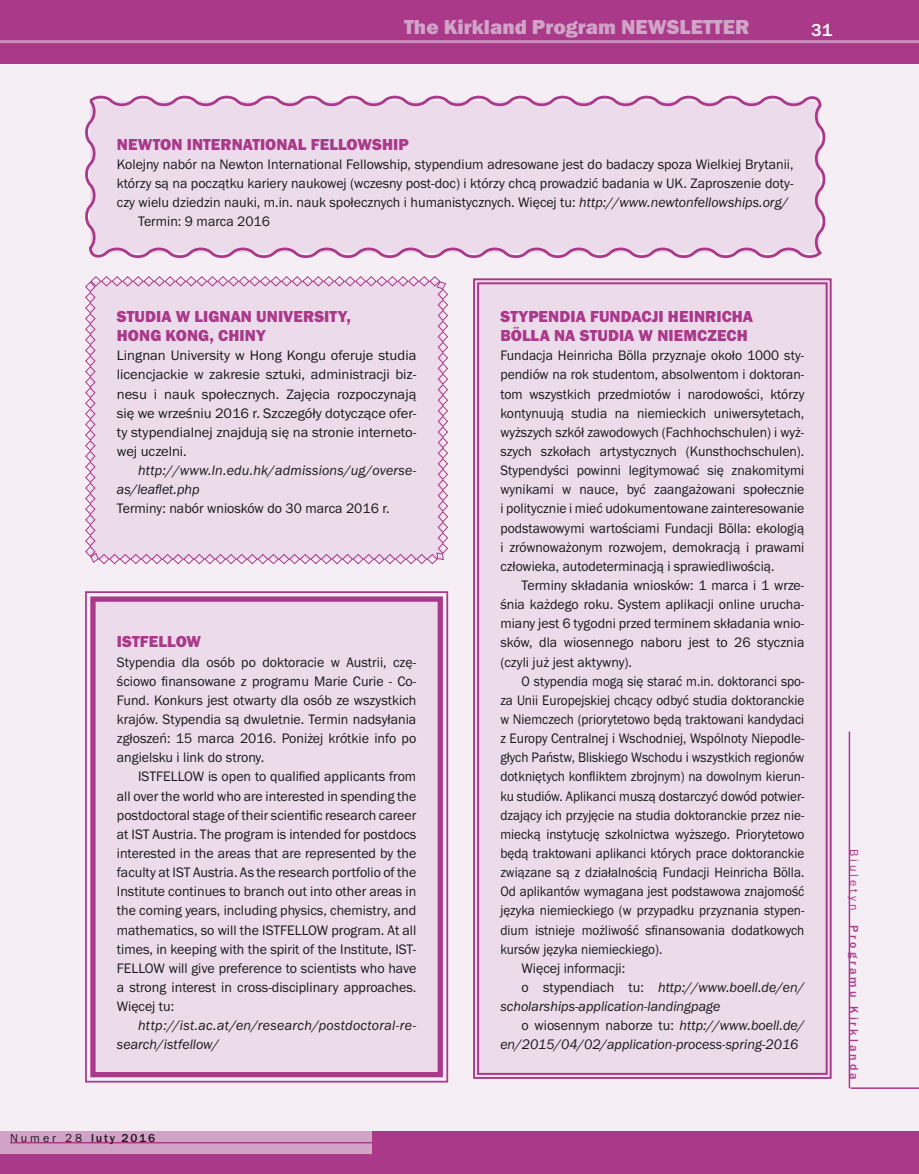
<style>
.page{position:relative;width:919px;height:1174px;background:#fff}
.page>*{position:absolute;margin:0;border:0;box-sizing:border-box;transform-origin:0 0}
.t1{font:21px "Franklin Got URWTCE Hea";color:#d1a3c7}
.t2{font:500 18px "Franklin Got URWTCE";color:#fff}
.t3{font:16.5px/19.2px "Franklin Got URWTCE Hea";letter-spacing:.005em;color:#aa398a}
.t4{font:14.25px/19.2px "Franklin Got URWTCE Boo";color:#1a171c;text-align:justify}
.t5{font:14.25px "Franklin Got URWTCE Boo";color:#1a171c;scale:.93 1}
.t6{font:14.25px/19.2px "Franklin Got URWTCE Boo";color:#1a171c;text-align:justify;scale:.96 1}
.t7{font:14.25px/19.2px "Franklin Got URWTCE Boo Ita";color:#1a171c}
.t8{font:500 12px "Franklin Got URWTCE";letter-spacing:.25em;color:#aa398a}
.t9{font:500 12px "Franklin Got URWTCE";letter-spacing:.15em;color:#1a171c}
.s1{font-family:"Franklin Got URWTCE Boo Ita"}
.s2{font-family:"Franklin Got URWTCE Boo";font-weight:400}
.s3{font-family:"Franklin Got URWTCE Boo"}
</style>
<div class="page">
<div style="left:0;top:0;width:918px;height:1174px;background:#f6eef5"></div>
<div style="left:0;top:0;width:918px;height:64px;background:#aa398a"></div>
<div style="left:0;top:1131px;width:918px;height:43px;background:#aa398a"></div>
<div style="left:0;top:1131px;width:372px;height:23px;background:#d1a3c7"></div>
<hr style="left:10px;top:1142px;width:369px;height:1px;background:#aa398a">
<hr style="left:0;top:40px;width:918px;height:3px;background:#c88fbb">
<hr style="left:848px;top:731px;width:2px;height:357px;background:#aa398a">
<hr style="left:850px;top:1087px;width:68px;height:2px;background:#aa398a">
<svg style="left:85px;top:276px;width:363px;height:289px;background:#ead7e8"></svg>
<div style="left:85px;top:591px;width:364px;height:492px;background:#ecdceb"></div>
<div style="left:90px;top:596px;width:353px;height:481px;border:5px solid #aa398a"></div>
<div style="left:473px;top:278px;width:359px;height:801px;background:#ecdceb"></div>
<div style="left:477px;top:282px;width:350px;height:792px;border:2px solid #aa398a"></div>
<svg style="left:85px;top:95px;width:741px;height:163px;background:#e9d6e7"></svg>
<h1 class="t1" style="left:404px;top:15px;width:347px">The Kirkland Program NEWSLETTER</h1>
<p class="t2" style="left:811px;top:20px;width:23px">31</p>
<p class="t3" style="left:117px;top:135px;width:293px">NEWTON INTERNATIONAL FELLOWSHIP</p>
<p class="t4" style="left:117px;top:155px;width:678px">Kolejny nabór na Newton International Fellowship, stypendium adresowane jest do badaczy spoza Wielkiej Brytanii,</p>
<p class="t4" style="left:117px;top:174px;width:678px">którzy są na początku kariery naukowej (wczesny post-doc) i którzy chcą prowadzić badania w UK. Zaproszenie doty-</p>
<p class="t4" style="left:117px;top:193px;width:672px">czy wielu dziedzin nauki, m.in. nauk społecznych i humanistycznych. Więcej tu: <span class="s1">http://www.newtonfellowships.org/</span></p>
<p class="t4" style="left:138px;top:212px;width:133px">Termin: 9 marca 2016</p>
<p class="t3" style="left:117px;top:307px;width:235px">STUDIA W LIGNAN UNIVERSITY,<br>HONG KONG, CHINY</p>
<p class="t4" style="left:117px;top:346px;width:301px">Lingnan University w Hong Kongu oferuje studia licencjackie w zakresie sztuki, administracji biz&shy;nesu i nauk społecznych. Zajęcia rozpoczynają się we wrześniu 2016 r. Szczegóły dotyczące ofer&shy;ty stypendialnej znajdują się na stronie interneto&shy;wej uczelni.</p>
<p class="t7" style="left:117px;top:461px;width:301px;text-indent:21px">http://www.ln.edu.hk/admissions/ug/overse&shy;as/leaflet.php</p>
<p class="t4" style="left:117px;top:499px;width:274px">Terminy: nabór wniosków do 30 marca 2016 r.</p>
<p class="t3" style="left:117px;top:632px;width:86px">ISTFELLOW</p>
<p class="t4" style="left:117px;top:652px;width:301px">Stypendia dla osób po doktoracie w Austrii, czę&shy;ściowo finansowane z programu Marie Curie - Co-Fund. Konkurs jest otwarty dla osób ze wszystkich krajów. Stypendia są dwuletnie. Termin nadsyłania zgłoszeń: 15 marca 2016. Poniżej krótkie info po angielsku i link do strony.</p>
<p class="t4" style="left:117px;top:767px;width:301px;text-indent:21px">ISTFELLOW is open to qualified applicants from all over the world who are interested in spending the postdoctoral stage of their scientific research career at IST Austria. The program is intended for postdocs interested in the areas that are represented by the faculty at IST Austria. As the research portfolio of the Institute continues to branch out into other areas in the coming years, including physics, chemistry, and mathematics, so will the ISTFELLOW program. At all times, in keeping with the spirit of the Institute, IST-FELLOW will give preference to scientists who have a strong interest in cross-disciplinary approaches.<br>Więcej tu:</p>
<p class="t7" style="left:117px;top:1016px;width:301px;text-indent:21px">http://ist.ac.at/en/research/postdoctoral-re&shy;search/istfellow/</p>
<p class="t9" style="left:10px;top:1131px;width:147px"><span class="s2">Numer 28</span> luty 2016</p>
<p class="t3" style="left:500px;top:307px;width:254px">STYPENDIA FUNDACJI HEINRICHA<br>BÖLLA NA STUDIA W NIEMCZECH</p>
<p class="t6" style="left:500px;top:346px;width:318px">Fundacja Heinricha Bölla przyznaje około 1000 sty&shy;pendiów na rok studentom, absolwentom i doktoran&shy;tom wszystkich przedmiotów i narodowości, którzy kontynuują studia na niemieckich uniwersytetach, wyższych szkół zawodowych (Fachhochschulen) i wyż&shy;szych szkołach artystycznych (Kunsthochschulen).<br>Stypendyści powinni legitymować się znakomitymi wynikami w nauce, być zaangażowani społecznie i politycznie i mieć udokumentowane zainteresowanie podstawowymi wartościami Fundacji Bölla: ekologią i zrównoważonym rozwojem, demokracją i prawami człowieka, autodeterminacją i sprawiedliwością.</p>
<p class="t4" style="left:500px;top:576px;width:305px;text-indent:21px">Terminy składania wniosków: 1 marca i 1 wrze&shy;śnia każdego roku. System aplikacji online urucha&shy;miany jest 6 tygodni przed terminem składania wnio&shy;sków, dla wiosennego naboru jest to 26 stycznia (czyli już jest aktywny).</p>
<p class="t5" style="left:521px;top:673px;width:305px">O stypendia mogą się starać m.in. doktoranci spo-</p>
<p class="t5" style="left:500px;top:692px;width:328px">za Unii Europejskiej chcący odbyć studia doktoranckie</p>
<p class="t5" style="left:500px;top:711px;width:328px">w Niemczech (priorytetowo będą traktowani kandydaci</p>
<p class="t5" style="left:500px;top:730px;width:328px">z Europy Centralnej i Wschodniej, Wspólnoty Niepodle-</p>
<p class="t5" style="left:500px;top:749px;width:328px">głych Państw, Bliskiego Wschodu i wszystkich regionów</p>
<p class="t5" style="left:500px;top:768px;width:328px">dotkniętych konfliktem zbrojnym) na dowolnym kierun-</p>
<p class="t5" style="left:500px;top:788px;width:328px">ku studiów. Aplikanci muszą dostarczyć dowód potwier-</p>
<p class="t5" style="left:500px;top:807px;width:328px">dzający ich przyjęcie na studia doktoranckie przez nie-</p>
<p class="t5" style="left:500px;top:826px;width:328px">miecką instytucję szkolnictwa wyższego. Priorytetowo</p>
<p class="t5" style="left:500px;top:845px;width:328px">będą traktowani aplikanci których prace doktoranckie</p>
<p class="t5" style="left:500px;top:864px;width:328px">związane są z działalnością Fundacji Heinricha Bölla.</p>
<p class="t5" style="left:500px;top:883px;width:328px">Od aplikantów wymagana jest podstawowa znajomość</p>
<p class="t5" style="left:500px;top:902px;width:328px">języka niemieckiego (w przypadku przyznania stypen-</p>
<p class="t5" style="left:500px;top:922px;width:328px">dium istnieje możliwość sfinansowania dodatkowych</p>
<p class="t5" style="left:500px;top:941px;width:176px">kursów języka niemieckiego).</p>
<p class="t4" style="left:521px;top:958px;width:105px">Więcej informacji:</p>
<p class="t7" style="left:500px;top:977px;width:305px;text-indent:21px"><span class="s3">o stypendiach tu:</span> http://www.boell.de/en/ scholarships-application-landingpage</p>
<p class="t4" style="left:521px;top:1016px;width:284px">o wiosennym naborze tu: <span class="s1">http://www.boell.de/</span></p>
<p class="t7" style="left:500px;top:1035px;width:299px">en/2015/04/02/application-process-spring-2016</p>
<p class="t8" style="left:860px;top:848px;width:232px;rotate:90deg"><span class="s2">Biuletyn</span> Programu Kirklanda</p>
</div>
